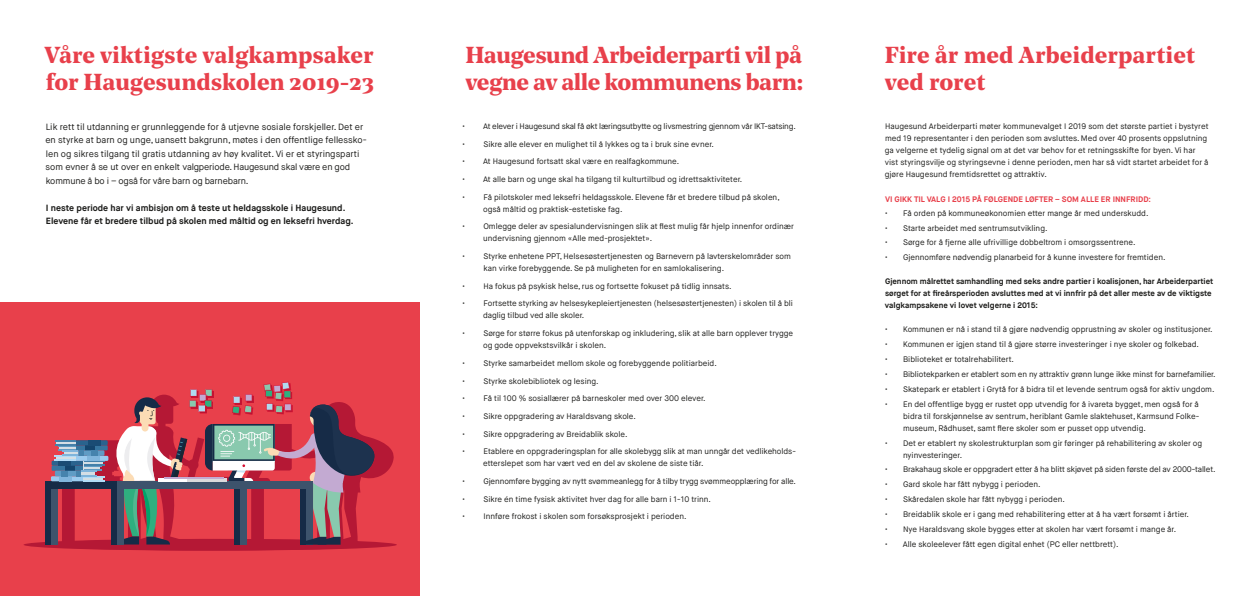
<style>
.page{position:relative;width:1259px;height:596px;background:#fff}
.page>*{position:absolute;margin:0;border:0;box-sizing:border-box;transform-origin:0 0}
.t1{font:700 23px/27.6px "Noe Text";letter-spacing:-.005em;color:#e8404b}
.t2{font:700 23px/27.6px "Noe Text";letter-spacing:-.025em;color:#e8404b}
.t3{font:9px/13.5px "Maison Neue";color:#1d1d1b}
.t4{font:700 9px/13.5px "Maison Neue";color:#1d1d1b}
.t5{font:8px/12px "Maison Neue";color:#1d1d1b}
.t6{font:700 8px/12px "Maison Neue";color:#1d1d1b}
.t7{font:8px "Maison Neue";letter-spacing:-.02em;color:#1d1d1b}
.t8{font:700 8px "Maison Neue";color:#e8404b}
</style>
<div class="page">
<div style="left:0;top:303px;width:420px;height:292px;background:#e8404b"></div>
<svg style="left:41px;top:440px;width:356px;height:110px"></svg>
<div style="left:24px;top:538px;width:356px;height:12px;background:#b51835;border-radius:50%"></div>
<div style="left:45px;top:481px;width:73px;height:7px;background:#162b47"></div>
<div style="left:45px;top:488px;width:6px;height:56px;background:#162b47"></div>
<svg style="left:51px;top:382px;width:326px;height:162px"></svg>
<h1 class="t1" style="left:45px;top:40px;width:331px">Våre viktigste valgkampsaker for Haugesundskolen 2019-23</h1>
<h1 class="t2" style="left:465px;top:40px;width:339px">Haugesund Arbeiderparti vil på vegne av alle kommunens barn:</h1>
<p class="t3" style="left:45px;top:120px;width:323px">Lik rett til utdanning er grunnleggende for å utjevne sosiale forskjeller. Det er en styrke at barn og unge, uansett bakgrunn, møtes i den offentlige fellessko&shy;len og sikres tilgang til gratis utdanning av høy kvalitet. Vi er et styringsparti som evner å se ut over en enkelt valgperiode. Haugesund skal være en god kommune å bo i – også for våre barn og barnebarn.</p>
<p class="t4" style="left:46px;top:201px;width:309px">I neste periode har vi ambisjon om å teste ut heldagsskole i Haugesund.<br>Elevene får et bredere tilbud på skolen med måltid og en leksefri hverdag.</p>
<p class="t7" style="left:463px;top:121px;width:335px">• At elever i Haugesund skal få økt læringsutbytte og livsmestring gjennom vår IKT-satsing.</p>
<p class="t5" style="left:463px;top:138px;width:253px">• Sikre alle elever en mulighet til å lykkes og ta i bruk sine evner.</p>
<p class="t5" style="left:463px;top:155px;width:218px">• At Haugesund fortsatt skal være en realfagkommune.</p>
<p class="t5" style="left:463px;top:173px;width:281px">• At alle barn og unge skal ha tilgang til kulturtilbud og idrettsaktiviteter.</p>
<p class="t5" style="left:483px;top:191px;width:298px;text-indent:-20px">• Få pilotskoler med leksefri heldagsskole. Elevene får et bredere tilbud på skolen, også måltid og praktisk-estetiske fag.</p>
<p class="t5" style="left:483px;top:220px;width:312px;text-indent:-21px">• Omlegge deler av spesialundervisningen slik at flest mulig får hjelp innenfor ordinær undervisning gjennom «Alle med-prosjektet».</p>
<p class="t5" style="left:483px;top:250px;width:309px;text-indent:-21px">• Styrke enhetene PPT, Helsesøstertjenesten og Barnevern på lavterskelområder som kan virke forebyggende. Se på muligheten for en samlokalisering.</p>
<p class="t5" style="left:463px;top:280px;width:270px">• Ha fokus på psykisk helse, rus og fortsette fokuset på tidlig innsats.</p>
<p class="t5" style="left:483px;top:297px;width:311px;text-indent:-20px">• Fortsette styrking av helsesykepleiertjenesten (helsesøstertjenesten) i skolen til å bli daglig tilbud ved alle skoler.</p>
<p class="t5" style="left:483px;top:327px;width:311px;text-indent:-20px">• Sørge for større fokus på utenforskap og inkludering, slik at alle barn opplever trygge og gode oppvekstsvilkår i skolen.</p>
<p class="t5" style="left:462px;top:357px;width:256px">• Styrke samarbeidet mellom skole og forebyggende politiarbeid.</p>
<p class="t5" style="left:462px;top:374px;width:138px">• Styrke skolebibliotek og lesing.</p>
<p class="t5" style="left:462px;top:392px;width:244px">• Få til 100 % sosiallærer på barneskoler med over 300 elever.</p>
<p class="t5" style="left:462px;top:410px;width:175px">• Sikre oppgradering av Haraldsvang skole.</p>
<p class="t5" style="left:462px;top:427px;width:166px">• Sikre oppgradering av Breidablik skole.</p>
<p class="t5" style="left:483px;top:445px;width:314px;text-indent:-20px">• Etablere en oppgraderingsplan for alle skolebygg slik at man unngår det vedlikeholds&shy;etterslepet som har vært ved en del av skolene de siste tiår.</p>
<p class="t5" style="left:462px;top:475px;width:335px">• Gjennomføre bygging av nytt svømmeanlegg for å tilby trygg svømmeopplæring for alle.</p>
<p class="t5" style="left:462px;top:492px;width:250px">• Sikre én time fysisk aktivitet hver dag for alle barn i 1-10 trinn.</p>
<p class="t5" style="left:462px;top:510px;width:225px">• Innføre frokost i skolen som forsøksprosjekt i perioden.</p>
<h1 class="t1" style="left:884px;top:40px;width:312px">Fire år med Arbeiderpartiet ved roret</h1>
<p class="t5" style="left:884px;top:120px;width:325px">Haugesund Arbeiderparti møter kommunevalget I 2019 som det største partiet i bystyret med 19 representanter i den perioden som avsluttes. Med over 40 prosents oppslutning ga velgerne et tydelig signal om at det var behov for et retningsskifte for byen. Vi har vist styringsvilje og styringsevne i denne perioden, men har så vidt startet arbeidet for å gjøre Haugesund fremtidsrettet og attraktiv.</p>
<p class="t8" style="left:885px;top:194px;width:267px">VI GIKK TIL VALG I 2015 PÅ FØLGENDE LØFTER – SOM ALLE ER INNFRIDD:</p>
<p class="t5" style="left:885px;top:207px;width:265px">• Få orden på kommuneøkonomien etter mange år med underskudd.</p>
<p class="t5" style="left:885px;top:222px;width:164px">• Starte arbeidet med sentrumsutvikling.</p>
<p class="t5" style="left:885px;top:236px;width:252px">• Sørge for å fjerne alle ufrivillige dobbeltrom i omsorgssentrene.</p>
<p class="t5" style="left:885px;top:251px;width:282px">• Gjennomføre nødvendig planarbeid for å kunne investere for fremtiden.</p>
<p class="t6" style="left:885px;top:275px;width:330px">Gjennom målrettet samhandling med seks andre partier i koalisjonen, har Arbeiderpartiet sørget for at fireårsperioden avsluttes med at vi innfrir på det aller meste av de viktigste valgkampsakene vi lovet velgerne i 2015:</p>
<p class="t5" style="left:885px;top:323px;width:329px">• Kommunen er nå i stand til å gjøre nødvendig opprustning av skoler og institusjoner.</p>
<p class="t5" style="left:885px;top:338px;width:315px">• Kommunen er igjen stand til å gjøre større investeringer i nye skoler og folkebad.</p>
<p class="t5" style="left:885px;top:353px;width:130px">• Biblioteket er totalrehabilitert.</p>
<p class="t5" style="left:885px;top:368px;width:332px">• Bibliotekparken er etablert som en ny attraktiv grønn lunge ikke minst for barnefamilier.</p>
<p class="t5" style="left:885px;top:383px;width:331px">• Skatepark er etablert i Grytå for å bidra til et levende sentrum også for aktiv ungdom.</p>
<p class="t5" style="left:903px;top:397px;width:298px;text-align:justify;text-indent:-18px">• En del offentlige bygg er rustet opp utvendig for å ivareta bygget, men også for å bidra til forskjønnelse av sentrum, heriblant Gamle slaktehuset, Karmsund Folke&shy;museum, Rådhuset, samt flere skoler som er pusset opp utvendig.</p>
<p class="t5" style="left:903px;top:436px;width:301px;text-indent:-18px">• Det er etablert ny skolestrukturplan som gir føringer på rehabilitering av skoler og nyinvesteringer.</p>
<p class="t5" style="left:885px;top:463px;width:332px">• Brakahaug skole er oppgradert etter å ha blitt skjøvet på siden første del av 2000-tallet.</p>
<p class="t5" style="left:885px;top:478px;width:157px">• Gard skole har fått nybygg i perioden.</p>
<p class="t5" style="left:885px;top:493px;width:181px">• Skåredalen skole har fått nybygg i perioden.</p>
<p class="t5" style="left:885px;top:508px;width:305px">• Breidablik skole er i gang med rehabilitering etter at å ha vært forsømt i årtier.</p>
<p class="t5" style="left:885px;top:522px;width:292px">• Nye Haraldsvang skole bygges etter at skolen har vært forsømt i mange år.</p>
<p class="t5" style="left:885px;top:537px;width:235px">• Alle skoleelever fått egen digital enhet (PC eller nettbrett).</p>
</div>
